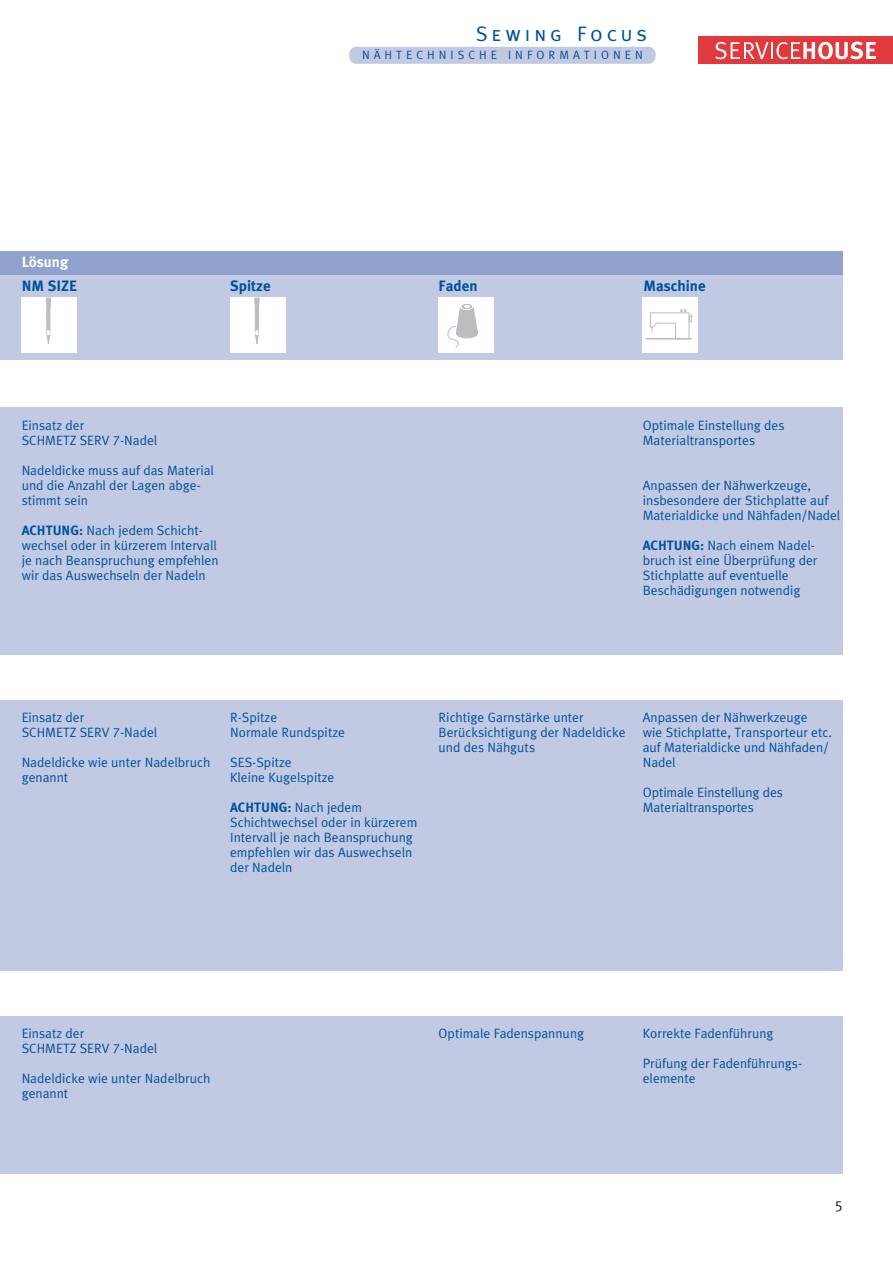
<style>
.page{position:relative;width:893px;height:1262px;background:#fff}
.page>*{position:absolute;margin:0;border:0;box-sizing:border-box;transform-origin:0 0}
.t1{font:21px "Meta Caps";letter-spacing:.185em;color:#00529b}
.t2{font:700 15px "Schmetz";color:#00529b}
.t3{font:700 15px "Schmetz";color:#fff}
.t4{font:15px "Schmetz Normal";color:#231f20}
.t5{font:13.5px/15px "Schmetz Normal";color:#00529b}
.t6{font:12px "Schmetz Normal";letter-spacing:.335em;color:#00529b}
.s1{font-family:"Schmetz";font-weight:700}
</style>
<div class="page">
<div style="left:698px;top:36px;width:194px;height:28px;background:#e1393e"></div>
<svg style="left:715px;top:42px;width:161px;height:17px"></svg>
<div style="left:349px;top:47px;width:306px;height:17px;background:#c1c9e3;border-radius:7px"></div>
<div style="left:0;top:274px;width:842px;height:86px;background:#c1c9e3"></div>
<div style="left:0;top:251px;width:842px;height:23px;background:#90a1cd"></div>
<div style="left:230px;top:297px;width:55px;height:56px;background:#fff"></div>
<svg style="left:254px;top:298px;width:5px;height:46px"></svg>
<div style="left:22px;top:297px;width:55px;height:56px;background:#fff"></div>
<svg style="left:46px;top:298px;width:5px;height:46px"></svg>
<div style="left:438px;top:297px;width:56px;height:56px;background:#fff"></div>
<div style="left:460px;top:304px;width:13px;height:6px;background:#d5d6d8;border:1px solid #fff;border-radius:50%"></div>
<div style="left:462px;top:304px;width:9px;height:5px;background:#bbbdc0;border:1px solid #bbbdc0;border-radius:50%"></div>
<svg style="left:447px;top:305px;width:30px;height:42px"></svg>
<div style="left:642px;top:298px;width:56px;height:55px;background:#fff"></div>
<hr style="left:646px;top:338px;width:45px;height:1px;background:#bbbdc0">
<svg style="left:649px;top:309px;width:43px;height:31px"></svg>
<div style="left:0;top:407px;width:842px;height:248px;background:#c1c9e3"></div>
<div style="left:0;top:700px;width:842px;height:270px;background:#c1c9e3"></div>
<div style="left:0;top:1016px;width:842px;height:157px;background:#c1c9e3"></div>
<h1 class="t1" style="left:476px;top:22px;width:172px">Sewing Focus</h1>
<p class="t3" style="left:22px;top:256px;width:48px">Lösung</p>
<p class="t6" style="left:362px;top:50px;width:282px">NÄHTECHNISCHE INFORMATIONEN</p>
<p class="t2" style="left:22px;top:279px;width:57px">NM SIZE</p>
<p class="t2" style="left:230px;top:279px;width:42px">Spitze</p>
<p class="t2" style="left:438px;top:279px;width:40px">Faden</p>
<p class="t2" style="left:643px;top:279px;width:64px">Maschine</p>
<p class="t5" style="left:22px;top:418px;width:137px">Einsatz der<br>SCHMETZ SERV 7-Nadel</p>
<p class="t5" style="left:22px;top:463px;width:194px">Nadeldicke muss auf das Material und die Anzahl der Lagen abge&shy;stimmt sein</p>
<p class="t5" style="left:22px;top:523px;width:198px"><span class="s1">ACHTUNG:</span> Nach jedem Schicht&shy;wechsel oder in kürzerem Intervall je nach Beanspruchung empfehlen wir das Auswechseln der Nadeln</p>
<p class="t5" style="left:642px;top:418px;width:143px">Optimale Einstellung des<br>Materialtransportes</p>
<p class="t5" style="left:642px;top:478px;width:199px">Anpassen der Nähwerkzeuge, insbesondere der Stichplatte auf<br>Materialdicke und Nähfaden/Nadel</p>
<p class="t5" style="left:642px;top:538px;width:176px"><span class="s1">ACHTUNG:</span> Nach einem Nadel&shy;bruch ist eine Überprüfung der<br>Stichplatte auf eventuelle<br>Beschädigungen notwendig</p>
<p class="t5" style="left:22px;top:711px;width:137px">Einsatz der<br>SCHMETZ SERV 7-Nadel</p>
<p class="t5" style="left:22px;top:756px;width:190px">Nadeldicke wie unter Nadelbruch genannt</p>
<p class="t5" style="left:230px;top:711px;width:116px">R-Spitze<br>Normale Rundspitze</p>
<p class="t5" style="left:230px;top:756px;width:106px">SES-Spitze<br>Kleine Kugelspitze</p>
<p class="t5" style="left:230px;top:801px;width:189px"><span class="s1">ACHTUNG:</span> Nach jedem<br>Schichtwechsel oder in kürzerem<br>Intervall je nach Beanspruchung empfehlen wir das Auswechseln der Nadeln</p>
<p class="t5" style="left:438px;top:711px;width:188px">Richtige Garnstärke unter<br>Berücksichtigung der Nadeldicke und des Nähguts</p>
<p class="t5" style="left:642px;top:711px;width:191px">Anpassen der Nähwerkzeuge<br>wie Stichplatte, Transporteur etc. auf Materialdicke und Nähfaden/<br>Nadel</p>
<p class="t5" style="left:642px;top:786px;width:142px">Optimale Einstellung des<br>Materialtransportes</p>
<p class="t5" style="left:22px;top:1027px;width:137px">Einsatz der<br>SCHMETZ SERV 7-Nadel</p>
<p class="t5" style="left:22px;top:1072px;width:190px">Nadeldicke wie unter Nadelbruch genannt</p>
<p class="t5" style="left:438px;top:1027px;width:147px">Optimale Fadenspannung</p>
<p class="t5" style="left:642px;top:1027px;width:132px">Korrekte Fadenführung</p>
<p class="t5" style="left:642px;top:1057px;width:161px">Prüfung der Fadenführungs&shy;elemente</p>
<p class="t4" style="left:834px;top:1200px;width:10px">5</p>
</div>
